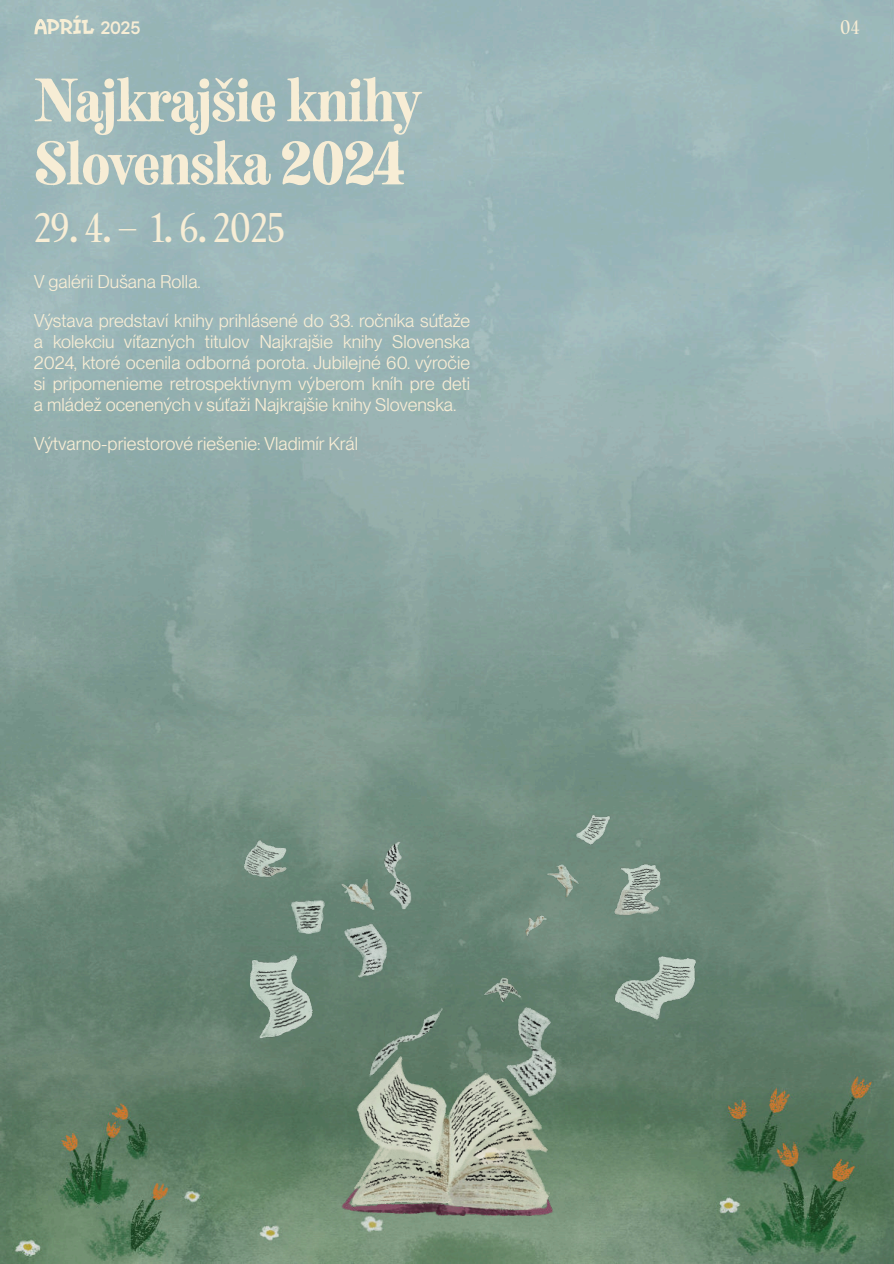
<style>
.page{position:relative;width:894px;height:1264px;background:#fff}
.page>*{position:absolute;margin:0;border:0;box-sizing:border-box;transform-origin:0 0}
.t1{font:53.55px/63px "Neato Serif";letter-spacing:-.01em;color:#f7edd5}
.t2{font:39.15px "Gambarino";letter-spacing:-.01em;color:#f7edd5}
.t3{font:22.2px "Lance Betsy";color:#f7eed5}
.t4{font:18.6px "Gambarino";color:#f7edd5}
.t5{font:18px/21px "PP Neue Montreal";letter-spacing:.005em;color:#f7edd5}
.s1{font-family:"TT Commons Pro Db";font-size:18px;color:#f7edd5}
</style>
<div class="page">
<img style="left:0;top:784px;width:893px;height:273px">
<img style="left:0;top:286px;width:893px;height:498px">
<img style="left:0;top:1057px;width:893px;height:206px">
<svg style="left:34px;top:19px;width:13px;height:15px"></svg>
<img style="left:245px;top:815px;width:450px;height:400px">
<img style="left:246px;top:818px;width:444px;height:370px">
<p class="t3" style="left:47px;top:19px;width:95px">PRÍL <span class="s1">2025</span></p>
<p class="t4" style="left:840px;top:14px;width:21px">04</p>
<h1 class="t1" style="left:34px;top:74px;width:386px">Najkrajšie knihy<br>Slovenska 2024</h1>
<h2 class="t2" style="left:34px;top:199px;width:252px">29. 4. – 1. 6. 2025</h2>
<p class="t5" style="left:34px;top:262px;width:438px;line-height:39px">V galérii Dušana Rolla.<br>Výstava predstaví knihy prihlásené do 33. ročníka súťaže</p>
<p class="t5" style="left:34px;top:331px;width:438px;text-align:justify">a kolekciu víťazných titulov Najkrajšie knihy Slovenska 2024, ktoré ocenila odborná porota. Jubilejné 60. výročie si pripomenieme retrospektívnym výberom kníh pre deti a mládež ocenených v súťaži Najkrajšie knihy Slovenska.</p>
<p class="t5" style="left:34px;top:433px;width:326px">Výtvarno-priestorové riešenie: Vladimír Král</p>
</div>
